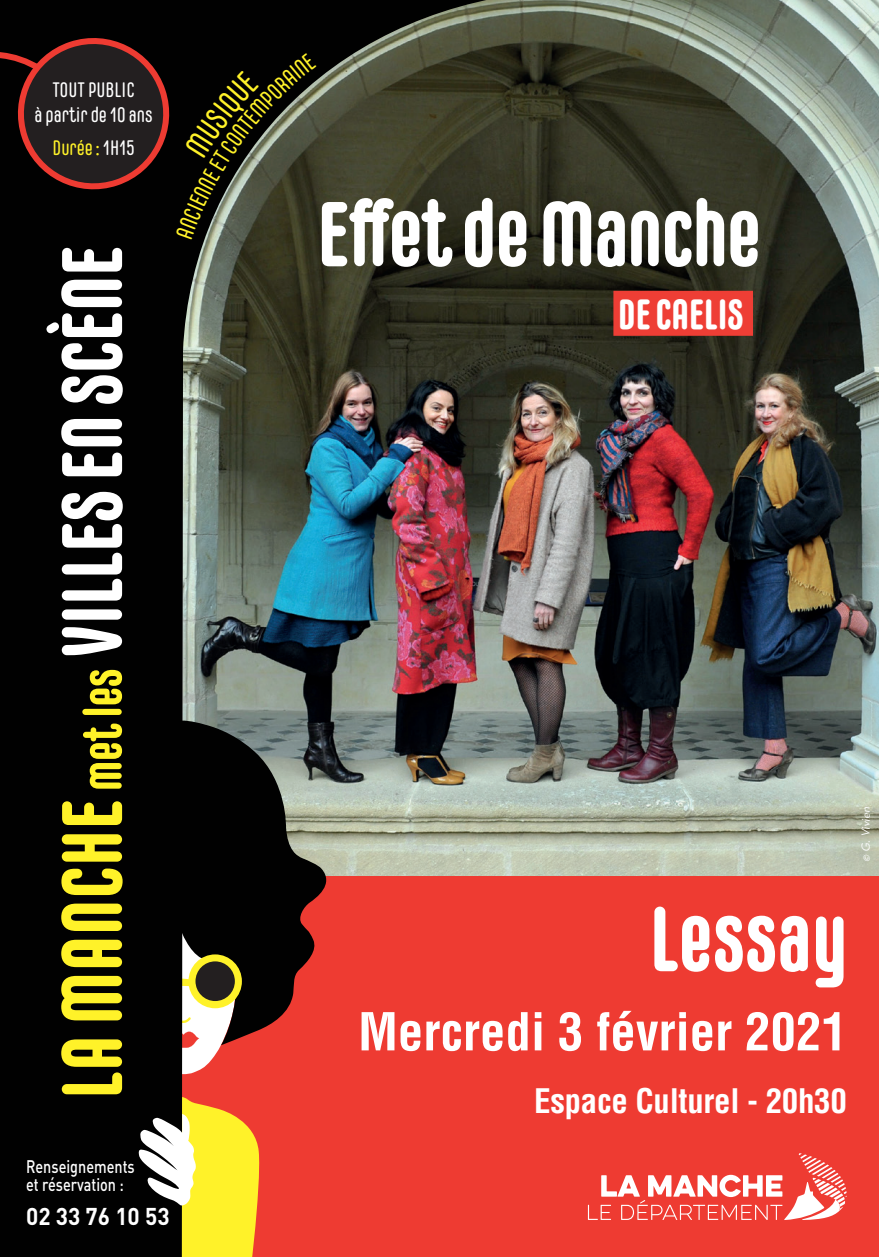
<style>
.page{position:relative;width:879px;height:1257px;background:#fff}
.page>*{position:absolute;margin:0;border:0;box-sizing:border-box;transform-origin:0 0}
.t1{font:700 90px "Carl Marx";color:#fff}
.t2{font:700 84px "Carl Marx";color:#fff}
.t3{font:700 condensed 51px "Helvetica LT Std";color:#fff}
.t4{font:700 42px "Carl Marx";color:#fff}
.t5{font:700 condensed 33px "Helvetica LT Std";letter-spacing:-.01em;color:#fff}
.t6{font:700 24px "DIN";color:#fff;scale:.94 1}
.t7{font:21px/25.2px "Carl Marx";color:#fff;text-align:center}
.t8{font:21px "Carl Marx";color:#fff229}
.t9{font:500 18px/18px "DIN";color:#fff;scale:.8 1}
.t10{font:italic 12px "Neutraface 2 Text";color:#fff}
.s1{color:#fff}
.s2{color:#fff229}
.s3{font-size:51.9px;color:#fff229}
</style>
<div class="page">
<img style="left:183px;top:0;width:696px;height:876px">
<div style="left:0;top:876px;width:879px;height:380px;background:#ee3b32"></div>
<svg style="left:183px;top:717px;width:152px;height:321px;background:#3f2a26"></svg>
<svg style="left:183px;top:927px;width:57px;height:147px;background:#9f846a"></svg>
<div style="left:0;top:0;width:183px;height:1256px;background:#010101"></div>
<svg style="left:139px;top:1096px;width:121px;height:160px;background:#c1ab43"></svg>
<svg style="left:588px;top:1153px;width:258px;height:66px"></svg>
<div style="left:155px;top:0;width:268px;height:292px;background:#010101"></div>
<div style="left:613px;top:291px;width:140px;height:45px;background:#ee3e35"></div>
<svg style="left:173px;top:5px;width:260px;height:312px;background:#393a2a"></svg>
<svg style="left:0;top:24px;width:317px;height:215px;background:#201815"></svg>
<p class="t7" style="left:35px;top:77px;width:119px">TOUT PUBLIC<br>à partir de 10 ans</p>
<p class="t8" style="left:52px;top:136px;width:84px">Durée: <span class="s1">1H15</span></p>
<h2 class="t2" style="left:45px;top:1098px;width:854px;rotate:-90deg"><span class="s2">LA MANCHE</span> <span class="s3">met les</span> VILLES EN SCÈNE</h2>
<p class="t9" style="left:26px;top:1156px;width:137px">Renseignements et réservation :</p>
<h3 class="t6" style="left:26px;top:1200px;width:154px">02 33 76 10 53</h3>
<h1 class="t1" style="left:317px;top:183px;width:445px">Effet de Manche</h1>
<h3 class="t4" style="left:618px;top:290px;width:127px">DE CAELIS</h3>
<p class="t10" style="left:858px;top:861px;width:59px;rotate:-90deg">© G.Vivien</p>
<h1 class="t1" style="left:650px;top:888px;width:199px">Lessay</h1>
<h3 class="t3" style="left:358px;top:999px;width:490px">Mercredi 3 février 2021</h3>
<h3 class="t5" style="left:534px;top:1080px;width:314px">Espace Culturel - 20h30</h3>
</div>
